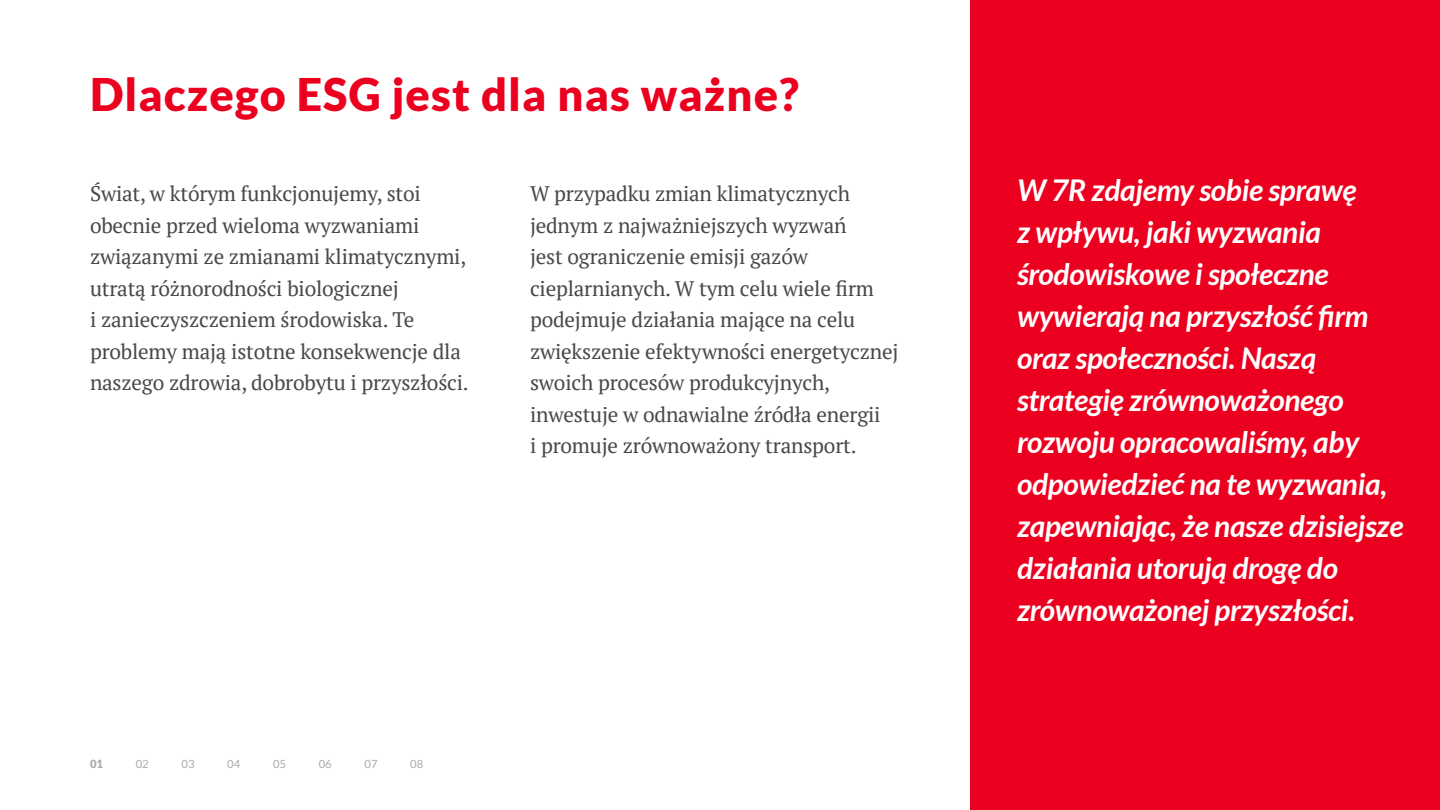
<style>
.page{position:relative;width:1440px;height:810px;background:#fff}
.page>*{position:absolute;margin:0;border:0;box-sizing:border-box;transform-origin:0 0}
.t1{font:900 45px "Lato";letter-spacing:.025em;color:#ec001f}
.t2{font:italic 700 30px/42px "Lato";letter-spacing:-.01em;color:#fff}
.t3{font:21px/31.5px "PT Serif";letter-spacing:-.01em;color:#4a484a}
.t4{font:11.25px "Lato";color:#aea8ab}
.t5{font:900 11.25px "Lato";color:#aea8ab}
</style>
<div class="page">
<div style="left:970px;top:0;width:470px;height:810px;background:#ec001f"></div>
<h1 class="t1" style="left:90px;top:68px;width:711px">Dlaczego ESG jest dla nas ważne?</h1>
<p class="t3" style="left:90px;top:178px;width:380px">Świat, w którym funkcjonujemy, stoi obecnie przed wieloma wyzwaniami związanymi ze zmianami klimatycznymi, utratą różnorodności biologicznej<br>i zanieczyszczeniem środowiska. Te problemy mają istotne konsekwencje dla naszego zdrowia, dobrobytu i przyszłości.</p>
<p class="t2" style="left:1017px;top:170px;width:388px">W 7R zdajemy sobie sprawę<br>z wpływu, jaki wyzwania środowiskowe i społeczne wywierają na przyszłość firm oraz społeczności. Naszą strategię zrównoważonego rozwoju opracowaliśmy, aby odpowiedzieć na te wyzwania, zapewniając, że nasze dzisiejsze działania utorują drogę do zrównoważonej przyszłości.</p>
<p class="t3" style="left:530px;top:178px;width:370px">W przypadku zmian klimatycznych jednym z najważniejszych wyzwań<br>jest ograniczenie emisji gazów cieplarnianych. W tym celu wiele firm podejmuje działania mające na celu zwiększenie efektywności energetycznej swoich procesów produkcyjnych, inwestuje w odnawialne źródła energii<br>i promuje zrównoważony transport.</p>
<p class="t5" style="left:90px;top:757px;width:15px">01</p>
<p class="t4" style="left:136px;top:758px;width:15px">02</p>
<p class="t4" style="left:182px;top:758px;width:15px">03</p>
<p class="t4" style="left:227px;top:758px;width:15px">04</p>
<p class="t4" style="left:273px;top:758px;width:15px">05</p>
<p class="t4" style="left:319px;top:758px;width:15px">06</p>
<p class="t4" style="left:364px;top:758px;width:15px">07</p>
<p class="t4" style="left:410px;top:758px;width:15px">08</p>
</div>
